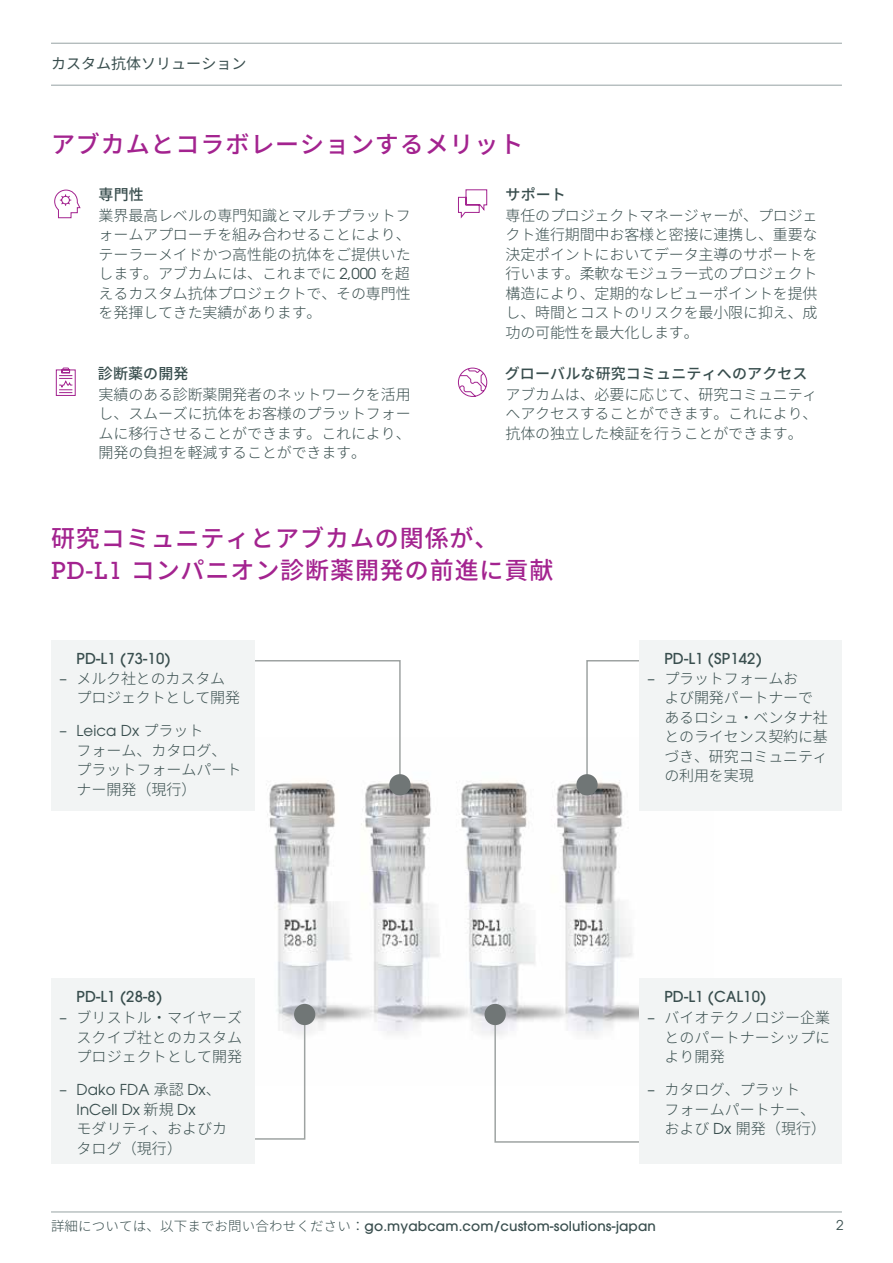
<style>
.page{position:relative;width:893px;height:1263px;background:#fff}
.page>*{position:absolute;margin:0;border:0;box-sizing:border-box;transform-origin:0 0}
.t1{font:500 24px/31.5px "Noto Sans CJ Kjp";letter-spacing:.04em;color:#a3238f}
.t2{font:300 15px/19.5px "Noto Sans CJ Kjp";letter-spacing:-.01em;color:#394e4e;text-align:justify}
.t3{font:500 15px "Avant Garde";letter-spacing:.01em;color:#394e4e}
.t4{font:15px/19.5px "Avant Garde";letter-spacing:.005em;color:#394e4e;text-align:center}
.t5{font:500 15px "Noto Sans CJ Kjp";letter-spacing:.01em;color:#394e4e}
.t6{font:15px "Noto Sans CJ Kjp";color:#394e4e}
.t7{font:500 13.5px "Avant Garde";letter-spacing:.01em;color:#394e4e}
.t8{font:13.5px "ITC Avant Garde Std";color:#394e4e}
.s1{font-family:"ITC Avant Garde Std";font-weight:400}
.s2{font-family:"Lubalin Graph Std"}
.s3{font-family:"ITC Avant Garde Std"}
.s4{font-family:"Noto Sans CJ Kjp";font-weight:300}
.s5{font-family:"Avant Garde";font-weight:400}
</style>
<div class="page">
<img style="left:240px;top:774px;width:474px;height:261px">
<hr style="left:51px;top:43px;width:791px;height:1px;background:#96a2a3">
<hr style="left:51px;top:85px;width:791px;height:1px;background:#96a2a3">
<hr style="left:51px;top:1211px;width:791px;height:1px;background:#96a2a3">
<svg style="left:254px;top:659px;width:147px;height:123px"></svg>
<svg style="left:494px;top:1015px;width:145px;height:128px"></svg>
<svg style="left:254px;top:1012px;width:52px;height:128px"></svg>
<svg style="left:586px;top:660px;width:53px;height:122px"></svg>
<div style="left:51px;top:640px;width:203px;height:170px;background:#f2f4f4"></div>
<div style="left:639px;top:640px;width:203px;height:170px;background:#f2f4f4"></div>
<div style="left:639px;top:978px;width:203px;height:185px;background:#f2f4f4"></div>
<div style="left:51px;top:978px;width:203px;height:185px;background:#f2f4f4"></div>
<div style="left:389px;top:774px;width:22px;height:21px;background:#707676;border-radius:50%"></div>
<div style="left:485px;top:1004px;width:21px;height:21px;background:#707676;border-radius:50%"></div>
<div style="left:294px;top:1004px;width:21px;height:21px;background:#707676;border-radius:50%"></div>
<div style="left:576px;top:774px;width:22px;height:21px;background:#707676;border-radius:50%"></div>
<svg style="left:458px;top:189px;width:30px;height:30px"></svg>
<svg style="left:54px;top:189px;width:27px;height:30px"></svg>
<svg style="left:55px;top:367px;width:21px;height:29px"></svg>
<svg style="left:457px;top:367px;width:31px;height:30px"></svg>
<p class="t6" style="left:51px;top:55px;width:197px">カスタム抗体ソリューション</p>
<h1 class="t1" style="left:51px;top:129px;width:474px">アブカムとコラボレーションするメリット</h1>
<p class="t5" style="left:99px;top:186px;width:47px">専門性</p>
<p class="t2" style="left:99px;top:206px;width:313px">業界最高レベルの専門知識とマルチプラットフォームアプローチを組み合わせることにより、テーラーメイドかつ高性能の抗体をご提供いたします。アブカムには、これまでに <span class="s1">2,000</span> を超えるカスタム抗体プロジェクトで、その専門性を発揮してきた実績があります。</p>
<p class="t5" style="left:98px;top:365px;width:92px">診断薬の開発</p>
<p class="t2" style="left:99px;top:385px;width:313px">実績のある診断薬開発者のネットワークを活用し、スムーズに抗体をお客様のプラットフォームに移行させることができます。これにより、開発の負担を軽減することができます。</p>
<p class="t5" style="left:505px;top:186px;width:62px">サポート</p>
<p class="t2" style="left:505px;top:206px;width:313px">専任のプロジェクトマネージャーが、プロジェクト進行期間中お客様と密接に連携し、重要な決定ポイントにおいてデータ主導のサポートを行います。柔軟なモジュラー式のプロジェクト構造により、定期的なレビューポイントを提供し、時間とコストのリスクを最小限に抑え、成功の可能性を最大化します。</p>
<p class="t5" style="left:505px;top:365px;width:304px">グローバルな研究コミュニティへのアクセス</p>
<p class="t2" style="left:505px;top:385px;width:313px">アブカムは、必要に応じて、研究コミュニティへアクセスすることができます。これにより、抗体の独立した検証を行うことができます。</p>
<h1 class="t1" style="left:51px;top:523px;width:504px">研究コミュニティとアブカムの関係が、<br><span class="s2">PD-L1</span> コンパニオン診断薬開発の前進に貢献</h1>
<p class="t3" style="left:77px;top:649px;width:96px">PD-L1 (73-10)</p>
<p class="t2" style="left:77px;top:669px;width:165px;text-indent:-17px"><span class="s1">–</span> メルク社とのカスタムプロジェクトとして開発</p>
<p class="t4" style="left:60px;top:720px;width:145px"><span class="s3">–</span> Leica Dx <span class="s4">プラット</span></p>
<p class="t2" style="left:77px;top:741px;width:166px;text-align:left">フォーム、カタログ、プラットフォームパートナー開発（現行）</p>
<p class="t3" style="left:77px;top:987px;width:87px">PD-L1 (28-8)</p>
<p class="t2" style="left:77px;top:1008px;width:167px;text-indent:-17px"><span class="s1">–</span> ブリストル・マイヤーズスクイブ社とのカスタムプロジェクトとして開発</p>
<p class="t4" style="left:60px;top:1079px;width:163px"><span class="s3">–</span> Dako FDA <span class="s4">承認</span> Dx<span class="s4">、<br></span>InCell Dx <span class="s4">新規</span> Dx</p>
<p class="t2" style="left:77px;top:1119px;width:152px">モダリティ、およびカタログ（現行）</p>
<p class="t3" style="left:664px;top:649px;width:99px">PD-L1 (SP142)</p>
<p class="t2" style="left:664px;top:669px;width:165px;text-align:left;text-indent:-17px"><span class="s1">–</span> プラットフォームお<br>よび開発パートナーであるロシュ・ベンタナ社とのライセンス契約に基づき、研究コミュニティの利用を実現</p>
<p class="t3" style="left:664px;top:987px;width:103px">PD-L1 (CAL10)</p>
<p class="t2" style="left:664px;top:1008px;width:167px;text-indent:-17px"><span class="s1">–</span> バイオテクノロジー企業とのパートナーシップにより開発</p>
<p class="t2" style="left:664px;top:1080px;width:163px;text-align:left;text-indent:-17px"><span class="s1">–</span> カタログ、プラット<br>フォームパートナー、および <span class="s5">Dx</span> 開発（現行）</p>
<p class="t7" style="left:51px;top:1218px;width:606px"><span class="s4">詳細については、以下までお問い合わせください：</span>go.myabcam.com/custom-solutions-japan</p>
<p class="t8" style="left:836px;top:1217px;width:9px">2</p>
</div>
